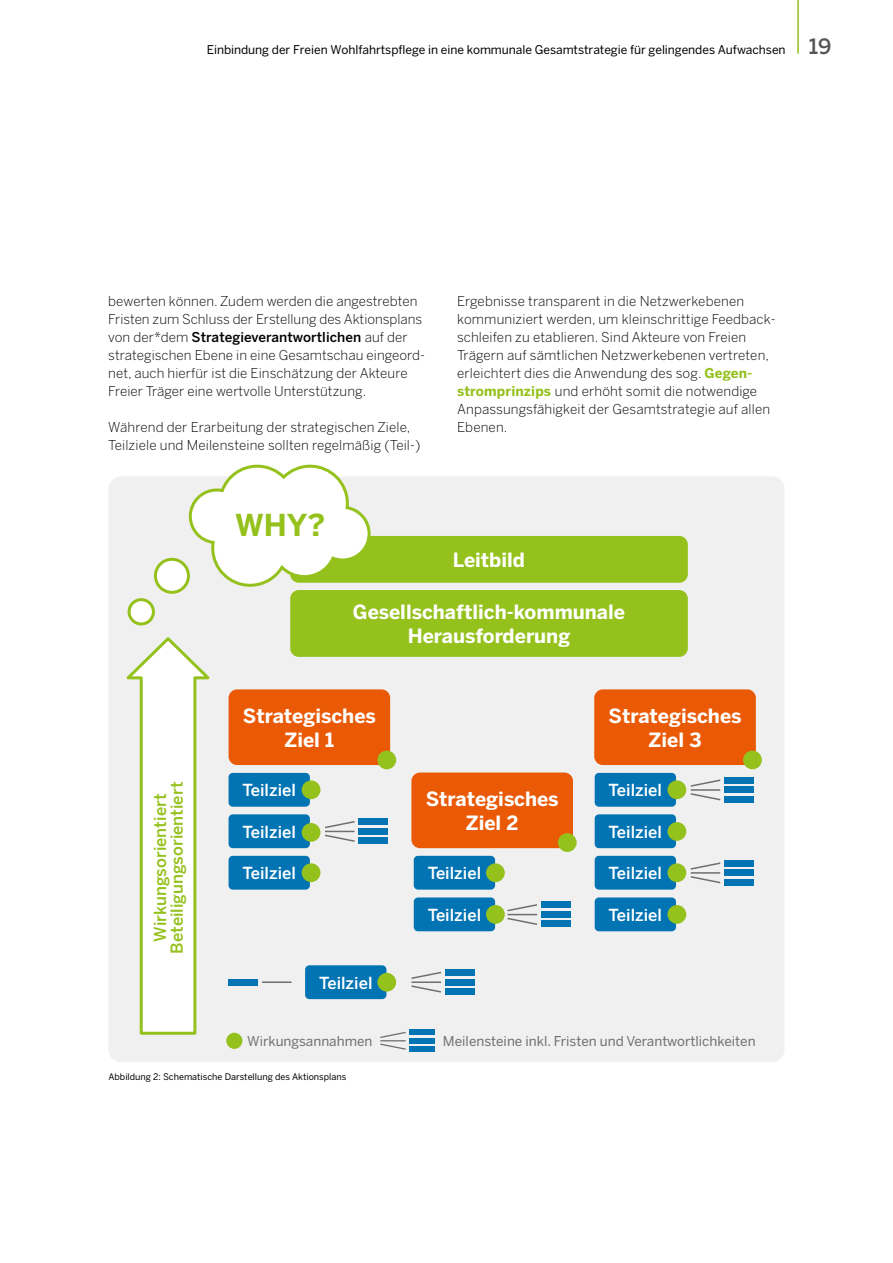
<style>
.page{position:relative;width:893px;height:1263px;background:#fff}
.page>*{position:absolute;margin:0;border:0;box-sizing:border-box;transform-origin:0 0}
.t1{font:700 30px "Benton Sans";color:#94c11c}
.t2{font:500 21px "Benton Sans";color:#565656}
.t3{font:700 19.5px/23.4px "Benton Sans";color:#fff;text-align:center}
.t4{font:500 16.5px "Benton Sans";color:#fff}
.t5{font:500 16.5px/16.5px "Benton Sans";color:#94c11c;text-align:center}
.t6{font:300 13.5px/18px "Benton Sans";letter-spacing:.005em;color:#000}
.t7{font:13.5px "Benton Sans";color:#6f6f6e}
.t8{font:12px "Benton Sans";letter-spacing:-.005em;color:#000}
.t9{font:9px "Benton Sans";color:#000}
.s1{font-weight:500}
.s2{font-weight:700;color:#94c11c}
</style>
<div class="page">
<hr style="left:797px;top:0;width:2px;height:54px;background:#94c11c">
<div style="left:108px;top:476px;width:676px;height:586px;background:#f0f0f0;border-radius:13px"></div>
<div style="left:290px;top:536px;width:398px;height:47px;background:#94c11c;border-radius:9px"></div>
<div style="left:290px;top:590px;width:398px;height:67px;background:#94c11c;border-radius:9px"></div>
<div style="left:229px;top:773px;width:81px;height:34px;background:#0274b4;border-radius:4px"></div>
<div style="left:595px;top:773px;width:81px;height:34px;background:#0274b4;border-radius:4px"></div>
<div style="left:229px;top:814px;width:81px;height:34px;background:#0274b4;border-radius:4px"></div>
<div style="left:595px;top:814px;width:81px;height:34px;background:#0274b4;border-radius:4px"></div>
<div style="left:229px;top:856px;width:81px;height:34px;background:#0274b4;border-radius:4px"></div>
<div style="left:595px;top:856px;width:81px;height:34px;background:#0274b4;border-radius:4px"></div>
<div style="left:414px;top:856px;width:81px;height:34px;background:#0274b4;border-radius:4px"></div>
<div style="left:595px;top:897px;width:81px;height:34px;background:#0274b4;border-radius:4px"></div>
<div style="left:411px;top:772px;width:162px;height:76px;background:#ea5a06;border-radius:9px"></div>
<div style="left:302px;top:780px;width:18px;height:19px;background:#94c11c;border-radius:50%"></div>
<div style="left:302px;top:823px;width:18px;height:19px;background:#94c11c;border-radius:50%"></div>
<div style="left:486px;top:863px;width:19px;height:19px;background:#94c11c;border-radius:50%"></div>
<div style="left:667px;top:863px;width:19px;height:19px;background:#94c11c;border-radius:50%"></div>
<div style="left:667px;top:780px;width:19px;height:19px;background:#94c11c;border-radius:50%"></div>
<div style="left:302px;top:863px;width:18px;height:19px;background:#94c11c;border-radius:50%"></div>
<div style="left:414px;top:897px;width:81px;height:34px;background:#0274b4;border-radius:4px"></div>
<div style="left:486px;top:905px;width:19px;height:19px;background:#94c11c;border-radius:50%"></div>
<div style="left:305px;top:965px;width:81px;height:34px;background:#0274b4;border-radius:4px"></div>
<div style="left:377px;top:973px;width:19px;height:18px;background:#94c11c;border-radius:50%"></div>
<div style="left:667px;top:905px;width:19px;height:19px;background:#94c11c;border-radius:50%"></div>
<div style="left:667px;top:822px;width:19px;height:19px;background:#94c11c;border-radius:50%"></div>
<div style="left:558px;top:833px;width:19px;height:19px;background:#94c11c;border-radius:50%"></div>
<div style="left:229px;top:689px;width:161px;height:76px;background:#ea5a06;border-radius:9px"></div>
<div style="left:594px;top:689px;width:162px;height:76px;background:#ea5a06;border-radius:9px"></div>
<div style="left:377px;top:750px;width:19px;height:19px;background:#94c11c;border-radius:50%"></div>
<div style="left:743px;top:750px;width:19px;height:19px;background:#94c11c;border-radius:50%"></div>
<div style="left:155px;top:559px;width:33px;height:33px;background:#fff;border-radius:50%"></div>
<div style="left:154px;top:558px;width:36px;height:36px;border:3px solid #94c11c;border-radius:50%"></div>
<div style="left:129px;top:600px;width:24px;height:24px;background:#fff;border-radius:50%"></div>
<div style="left:128px;top:598px;width:27px;height:27px;border:3px solid #94c11c;border-radius:50%"></div>
<svg style="left:187px;top:464px;width:185px;height:123px"></svg>
<div style="left:226px;top:1033px;width:16px;height:16px;background:#94c11c;border-radius:50%"></div>
<div style="left:409px;top:1030px;width:25px;height:5px;background:#0274b4"></div>
<div style="left:409px;top:1038px;width:25px;height:5px;background:#0274b4"></div>
<div style="left:409px;top:1046px;width:25px;height:5px;background:#0274b4"></div>
<svg style="left:380px;top:1031px;width:26px;height:19px"></svg>
<div style="left:445px;top:969px;width:29px;height:7px;background:#0274b4"></div>
<div style="left:445px;top:979px;width:29px;height:6px;background:#0274b4"></div>
<div style="left:445px;top:988px;width:29px;height:7px;background:#0274b4"></div>
<svg style="left:411px;top:971px;width:31px;height:22px"></svg>
<div style="left:229px;top:979px;width:29px;height:6px;background:#0274b4"></div>
<hr style="left:262px;top:981px;width:30px;height:2px;background:#6f6f6e">
<div style="left:358px;top:818px;width:30px;height:7px;background:#0274b4"></div>
<div style="left:358px;top:828px;width:30px;height:7px;background:#0274b4"></div>
<div style="left:358px;top:838px;width:30px;height:6px;background:#0274b4"></div>
<svg style="left:325px;top:821px;width:30px;height:21px"></svg>
<div style="left:724px;top:777px;width:30px;height:6px;background:#0274b4"></div>
<div style="left:724px;top:787px;width:30px;height:6px;background:#0274b4"></div>
<div style="left:724px;top:796px;width:30px;height:6px;background:#0274b4"></div>
<svg style="left:690px;top:779px;width:31px;height:22px"></svg>
<div style="left:724px;top:860px;width:30px;height:6px;background:#0274b4"></div>
<div style="left:724px;top:870px;width:30px;height:6px;background:#0274b4"></div>
<div style="left:724px;top:879px;width:30px;height:6px;background:#0274b4"></div>
<svg style="left:690px;top:862px;width:31px;height:22px"></svg>
<div style="left:541px;top:902px;width:29px;height:6px;background:#0274b4"></div>
<div style="left:541px;top:911px;width:29px;height:7px;background:#0274b4"></div>
<div style="left:541px;top:921px;width:29px;height:6px;background:#0274b4"></div>
<svg style="left:507px;top:904px;width:31px;height:21px"></svg>
<svg style="left:126px;top:637px;width:84px;height:398px"></svg>
<p class="t8" style="left:207px;top:42px;width:580px">Einbindung der Freien Wohlfahrtspflege in eine kommunale Gesamtstrategie für gelingendes Aufwachsen</p>
<h2 class="t2" style="left:809px;top:33px;width:24px">19</h2>
<p class="t6" style="left:108px;top:292px;width:318px">bewerten können. Zudem werden die angestrebten Fristen zum Schluss der Erstellung des Aktionsplans von der*dem <span class="s1">Strategieverantwortlichen</span> auf der strategischen Ebene in eine Gesamtschau eingeord&shy;net, auch hierfür ist die Einschätzung der Akteure Freier Träger eine wertvolle Unterstützung.</p>
<p class="t6" style="left:108px;top:418px;width:314px">Während der Erarbeitung der strategischen Ziele,<br>Teilziele und Meilensteine sollten regelmäßig (Teil-)</p>
<h1 class="t1" style="left:235px;top:507px;width:92px">WHY?</h1>
<p class="t6" style="left:457px;top:292px;width:320px">Ergebnisse transparent in die Netzwerkebenen kommuniziert werden, um kleinschrittige Feedback&shy;schleifen zu etablieren. Sind Akteure von Freien Trägern auf sämtlichen Netzwerkebenen vertreten, erleichtert dies die Anwendung des sog. <span class="s2">Gegen&shy;stromprinzips</span> und erhöht somit die notwendige Anpassungsfähigkeit der Gesamtstrategie auf allen Ebenen.</p>
<h3 class="t3" style="left:453px;top:548px;width:74px">Leitbild</h3>
<h3 class="t3" style="left:353px;top:601px;width:274px">Gesellschaftlich-kommunale<br>Herausforderung</h3>
<p class="t5" style="left:152px;top:954px;width:173px;rotate:-90deg">Wirkungsorientiert<br>Beteiligungsorientiert</p>
<h3 class="t3" style="left:243px;top:705px;width:134px">Strategisches<br>Ziel 1</h3>
<h3 class="t3" style="left:609px;top:705px;width:134px">Strategisches<br>Ziel 3</h3>
<p class="t4" style="left:242px;top:780px;width:55px">Teilziel</p>
<p class="t4" style="left:609px;top:780px;width:55px">Teilziel</p>
<p class="t4" style="left:242px;top:821px;width:55px">Teilziel</p>
<p class="t4" style="left:609px;top:821px;width:55px">Teilziel</p>
<p class="t4" style="left:242px;top:863px;width:55px">Teilziel</p>
<p class="t4" style="left:428px;top:863px;width:55px">Teilziel</p>
<p class="t4" style="left:609px;top:863px;width:55px">Teilziel</p>
<p class="t4" style="left:609px;top:905px;width:55px">Teilziel</p>
<h3 class="t3" style="left:426px;top:788px;width:134px">Strategisches<br>Ziel 2</h3>
<p class="t4" style="left:428px;top:905px;width:55px">Teilziel</p>
<p class="t4" style="left:319px;top:972px;width:55px">Teilziel</p>
<p class="t7" style="left:247px;top:1033px;width:127px">Wirkungsannahmen</p>
<p class="t7" style="left:443px;top:1033px;width:314px">Meilensteine inkl. Fristen und Verantwortlichkeiten</p>
<p class="t9" style="left:108px;top:1071px;width:239px">Abbildung 2: Schematische Darstellung des Aktionsplans</p>
</div>
